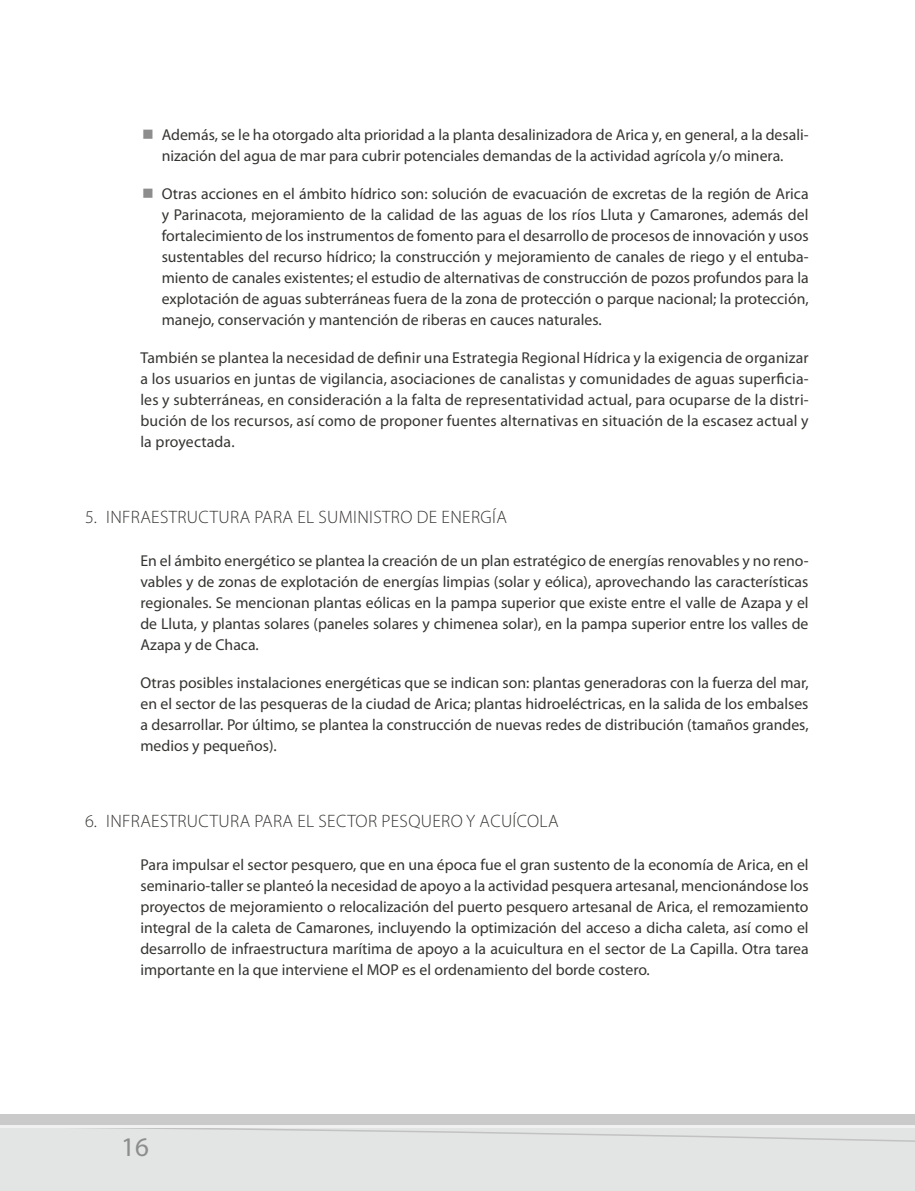
<style>
.page{position:relative;width:915px;height:1191px;background:#fff}
.page>*{position:absolute;margin:0;border:0;box-sizing:border-box;transform-origin:0 0}
.t1{font:27px "Myriad Pro";color:#8c8d8c}
.t2{font:300 18px "Myriad Pro";letter-spacing:.02em;color:#353431}
.t3{font:15.75px/21px "Myriad Pro";color:#353431;text-align:justify}
.s1{color:#8c8d8c}
</style>
<div class="page">
<div style="left:0;top:1125px;width:914px;height:66px;background:#e3e4e4"></div>
<hr style="left:914px;top:1125px;width:1px;height:66px;background:#e3e4e4">
<svg style="left:0;top:1114px;width:915px;height:28px"></svg>
<p class="t3" style="left:142px;top:124px;width:667px;text-align:center"><span class="s1">■</span> Además, se le ha otorgado alta prioridad a la planta desalinizadora de Arica y, en general, a la desali&shy;nización del agua de mar para cubrir potenciales demandas de la actividad agrícola y/o minera.</p>
<p class="t3" style="left:162px;top:183px;width:648px;text-indent:-20px"><span class="s1">■</span> Otras acciones en el ámbito hídrico son: solución de evacuación de excretas de la región de Arica y Parinacota, mejoramiento de la calidad de las aguas de los ríos Lluta y Camarones, además del fortalecimiento de los instrumentos de fomento para el desarrollo de procesos de innovación y usos sustentables del recurso hídrico; la construcción y mejoramiento de canales de riego y el entuba&shy;miento de canales existentes; el estudio de alternativas de construcción de pozos profundos para la explotación de aguas subterráneas fuera de la zona de protección o parque nacional; la protección, manejo, conservación y mantención de riberas en cauces naturales.</p>
<p class="t3" style="left:140px;top:347px;width:669px">También se plantea la necesidad de definir una Estrategia Regional Hídrica y la exigencia de organizar a los usuarios en juntas de vigilancia, asociaciones de canalistas y comunidades de aguas superficia&shy;les y subterráneas, en consideración a la falta de representatividad actual, para ocuparse de la distri&shy;bución de los recursos, así como de proponer fuentes alternativas en situación de la escasez actual y la proyectada.</p>
<p class="t2" style="left:85px;top:506px;width:180px">5. I NFRAESTRUCTURA PARA</p>
<p class="t2" style="left:297px;top:506px;width:203px">EL SUMINISTRO DE ENERGÍA</p>
<p class="t3" style="left:140px;top:550px;width:669px">En el ámbito energético se plantea la creación de un plan estratégico de energías renovables y no reno&shy;vables y de zonas de explotación de energías limpias (solar y eólica), aprovechando las características regionales. Se mencionan plantas eólicas en la pampa superior que existe entre el valle de Azapa y el de Lluta, y plantas solares (paneles solares y chimenea solar), en la pampa superior entre los valles de Azapa y de Chaca.</p>
<p class="t3" style="left:140px;top:672px;width:669px">Otras posibles instalaciones energéticas que se indican son: plantas generadoras con la fuerza del mar, en el sector de las pesqueras de la ciudad de Arica; plantas hidroeléctricas, en la salida de los embalses a desarrollar. Por último, se plantea la construcción de nuevas redes de distribución (tamaños grandes, medios y pequeños).</p>
<p class="t2" style="left:85px;top:810px;width:180px">6. I NFRAESTRUCTURA PARA</p>
<p class="t2" style="left:297px;top:810px;width:252px">EL SECTOR PESQUERO Y ACUÍCOLA</p>
<p class="t3" style="left:140px;top:853px;width:669px">Para impulsar el sector pesquero, que en una época fue el gran sustento de la economía de Arica, en el seminario-taller se planteó la necesidad de apoyo a la actividad pesquera artesanal, mencionándose los proyectos de mejoramiento o relocalización del puerto pesquero artesanal de Arica, el remozamiento integral de la caleta de Camarones, incluyendo la optimización del acceso a dicha caleta, así como el desarrollo de infraestructura marítima de apoyo a la acuicultura en el sector de La Capilla. Otra tarea importante en la que interviene el MOP es el ordenamiento del borde costero.</p>
<h1 class="t1" style="left:121px;top:1130px;width:29px">16</h1>
</div>
